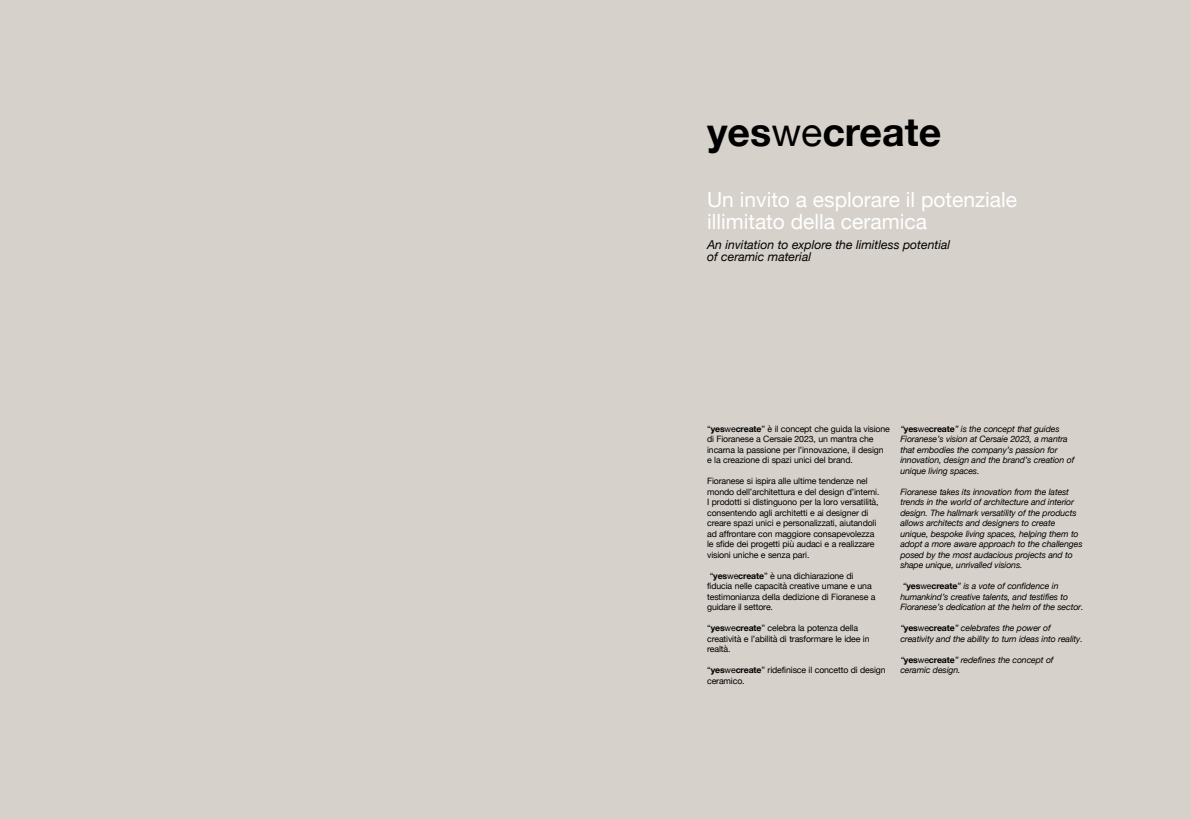
<style>
.page{position:relative;width:1191px;height:819px;background:#d6d1ca}
.page>*{position:absolute;margin:0;border:0;box-sizing:border-box;transform-origin:0 0}
.t1{font:700 39.38px "Helvetica Neue";color:#000}
.t2{font:21px/21px "Helvetica Neue";color:#fff}
.t3{font:italic 12.25px/12.2px "Helvetica Neue";color:#000}
.t4{font:italic 8.75px/10.5px "Helvetica Neue";letter-spacing:-.015em;color:#000}
.t5{font:8.75px/10.5px "Helvetica Neue";letter-spacing:-.015em;color:#000}
.s1{font-weight:400}
.s2{font-weight:700}
.s3{font-weight:700;font-style:normal}
.s4{font-style:normal}
</style>
<div class="page">
<h1 class="t1" style="left:707px;top:101px;width:236px">yes<span class="s1">we</span>create</h1>
<h2 class="t2" style="left:707px;top:191px;width:311px">Un invito a esplorare il potenziale illimitato della ceramica</h2>
<h3 class="t3" style="left:707px;top:239px;width:244px">An invitation to explore the limitless potential of ceramic material</h3>
<p class="t5" style="left:707px;top:424px;width:184px">“<span class="s2">yes</span>we<span class="s2">create</span>” è il concept che guida la visione di Fioranese a Cersaie 2023, un mantra che incarna la passione per l’innovazione, il design e la creazione di spazi unici del brand.</p>
<p class="t5" style="left:707px;top:476px;width:174px">Fioranese si ispira alle ultime tendenze nel mondo dell’architettura e del design d’interni.<br>I prodotti si distinguono per la loro versatilità, consentendo agli architetti e ai designer di creare spazi unici e personalizzati, aiutandoli ad affrontare con maggiore consapevolezza le sfide dei progetti più audaci e a realizzare visioni uniche e senza pari.</p>
<p class="t5" style="left:707px;top:571px;width:170px">“<span class="s2">yes</span>we<span class="s2">create</span>” è una dichiarazione di fiducia nelle capacità creative umane e una testimonianza della dedizione di Fioranese a guidare il settore.</p>
<p class="t5" style="left:707px;top:623px;width:164px">“<span class="s2">yes</span>we<span class="s2">create</span>” celebra la potenza della creatività e l’abilità di trasformare le idee in realtà.</p>
<p class="t5" style="left:707px;top:665px;width:180px">“<span class="s2">yes</span>we<span class="s2">create</span>” ridefinisce il concetto di design ceramico.</p>
<p class="t4" style="left:900px;top:424px;width:175px">“<span class="s3">yes</span><span class="s4">we</span><span class="s3">create</span>” is the concept that guides Fioranese’s vision at Cersaie 2023, a mantra that embodies the company’s passion for innovation, design and the brand’s creation of unique living spaces.</p>
<p class="t4" style="left:900px;top:487px;width:184px">Fioranese takes its innovation from the latest trends in the world of architecture and interior design. The hallmark versatility of the products allows architects and designers to create unique, bespoke living spaces, helping them to adopt a more aware approach to the challenges posed by the most audacious projects and to shape unique, unrivalled visions.</p>
<p class="t4" style="left:900px;top:581px;width:185px">“<span class="s3">yes</span><span class="s4">we</span><span class="s3">create</span>” is a vote of confidence in humankind’s creative talents, and testifies to<br>Fioranese’s dedication at the helm of the sector.</p>
<p class="t4" style="left:900px;top:623px;width:184px">“<span class="s3">yes</span><span class="s4">we</span><span class="s3">create</span>” celebrates the power of creativity and the ability to turn ideas into reality.</p>
<p class="t4" style="left:900px;top:655px;width:155px">“<span class="s3">yes</span><span class="s4">we</span><span class="s3">create</span>” redefines the concept of ceramic design.</p>
</div>
